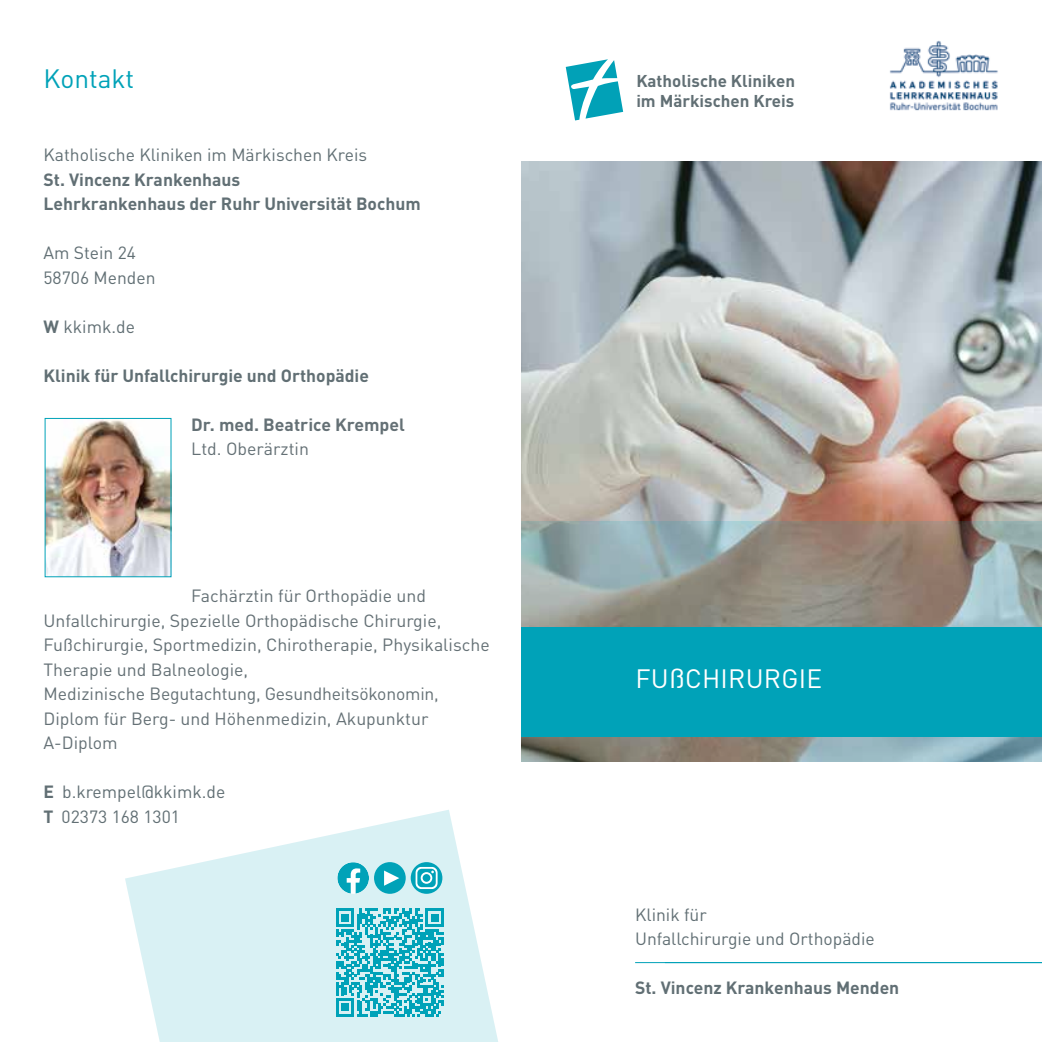
<style>
.page{position:relative;width:1042px;height:1042px;background:#fff}
.page>*{position:absolute;margin:0;border:0;box-sizing:border-box;transform-origin:0 0}
.t1{font:26.25px "DIN Pro";letter-spacing:.01em;color:#fff}
.t2{font:26.25px "DIN Pro";color:#00a2b8}
.t3{font:17.5px/24.5px "DIN Pro";color:#647075}
.t4{font:17.5px/24.5px "DIN Pro";color:#616f74}
.t5{font:700 17.5px/24.5px "DIN Pro";color:#616f74}
.t6{font:700 17.5px "DIN Pro";color:#647075}
.t7{font:700 16.97px/20.3px "DIN Pro";color:#616f74}
.s1{font-weight:700}
.s2{font-size:27.12px}
</style>
<div class="page">
<img style="left:522px;top:161px;width:520px;height:360px">
<svg style="left:521px;top:521px;width:521px;height:240px;background:#919691"></svg>
<div style="left:522px;top:627px;width:520px;height:109px;background:#00a2b8"></div>
<svg style="left:125px;top:810px;width:373px;height:232px;fill:#d9f1f4"></svg>
<svg style="left:337px;top:862px;width:32px;height:31px"></svg>
<div style="left:374px;top:862px;width:32px;height:32px;background:#00a2b8;border-radius:50%"></div>
<div style="left:411px;top:862px;width:31px;height:32px;background:#00a2b8;border-radius:50%"></div>
<svg style="left:415px;top:867px;width:23px;height:22px"></svg>
<div style="left:421px;top:872px;width:11px;height:12px;border:2px solid #fff;border-radius:50%"></div>
<svg style="left:384px;top:870px;width:15px;height:16px"></svg>
<svg style="left:336px;top:908px;width:108px;height:108px;background:#5bc3d1"></svg>
<hr style="left:635px;top:962px;width:407px;height:1px;background:#00a2b8">
<svg style="left:566px;top:59px;width:57px;height:61px"></svg>
<img style="left:889px;top:40px;width:109px;height:71px">
<img style="left:47px;top:420px;width:122px;height:155px">
<h1 class="t2" style="left:44px;top:60px;width:92px">Kontakt</h1>
<p class="t4" style="left:44px;top:142px;width:325px">Katholische Kliniken im Märkischen Kreis</p>
<p class="t5" style="left:44px;top:166px;width:379px">St. Vincenz Krankenhaus<br>Lehrkrankenhaus der Ruhr Universität Bochum</p>
<p class="t4" style="left:44px;top:240px;width:114px">Am Stein 24<br>58706 Menden</p>
<p class="t4" style="left:44px;top:313px;width:93px"><span class="s1">W</span> kkimk.de</p>
<p class="t5" style="left:44px;top:362px;width:327px">Klinik für Unfallchirurgie und Orthopädie</p>
<p class="t6" style="left:191px;top:412px;width:215px">Dr. med. Beatrice Krempel</p>
<p class="t3" style="left:191px;top:436px;width:119px">Ltd. Oberärztin</p>
<p class="t3" style="left:44px;top:583px;width:448px;text-indent:148px">Fachärztin für Orthopädie und Unfallchirurgie, Spezielle Orthopädische Chirurgie, Fußchirurgie, Sportmedizin, Chirotherapie, Physikalische Therapie und Balneologie,<br>Medizinische Begutachtung, Gesundheitsökonomin, Diplom für Berg- und Höhenmedizin, Akupunktur A-Diplom</p>
<p class="t4" style="left:44px;top:779px;width:183px"><span class="s1">E</span> b.krempel@kkimk.de<br><span class="s1">T</span> 02373 168 1301</p>
<p class="t7" style="left:636px;top:70px;width:160px">Katholische Kliniken im Märkischen Kreis</p>
<h1 class="t1" style="left:635px;top:660px;width:188px">FU<span class="s2">ß</span>CHIRURGIE</h1>
<p class="t4" style="left:635px;top:901px;width:241px">Klinik für<br>Unfallchirurgie und Orthopädie</p>
<p class="t5" style="left:635px;top:975px;width:266px">St. Vincenz Krankenhaus Menden</p>
</div>
